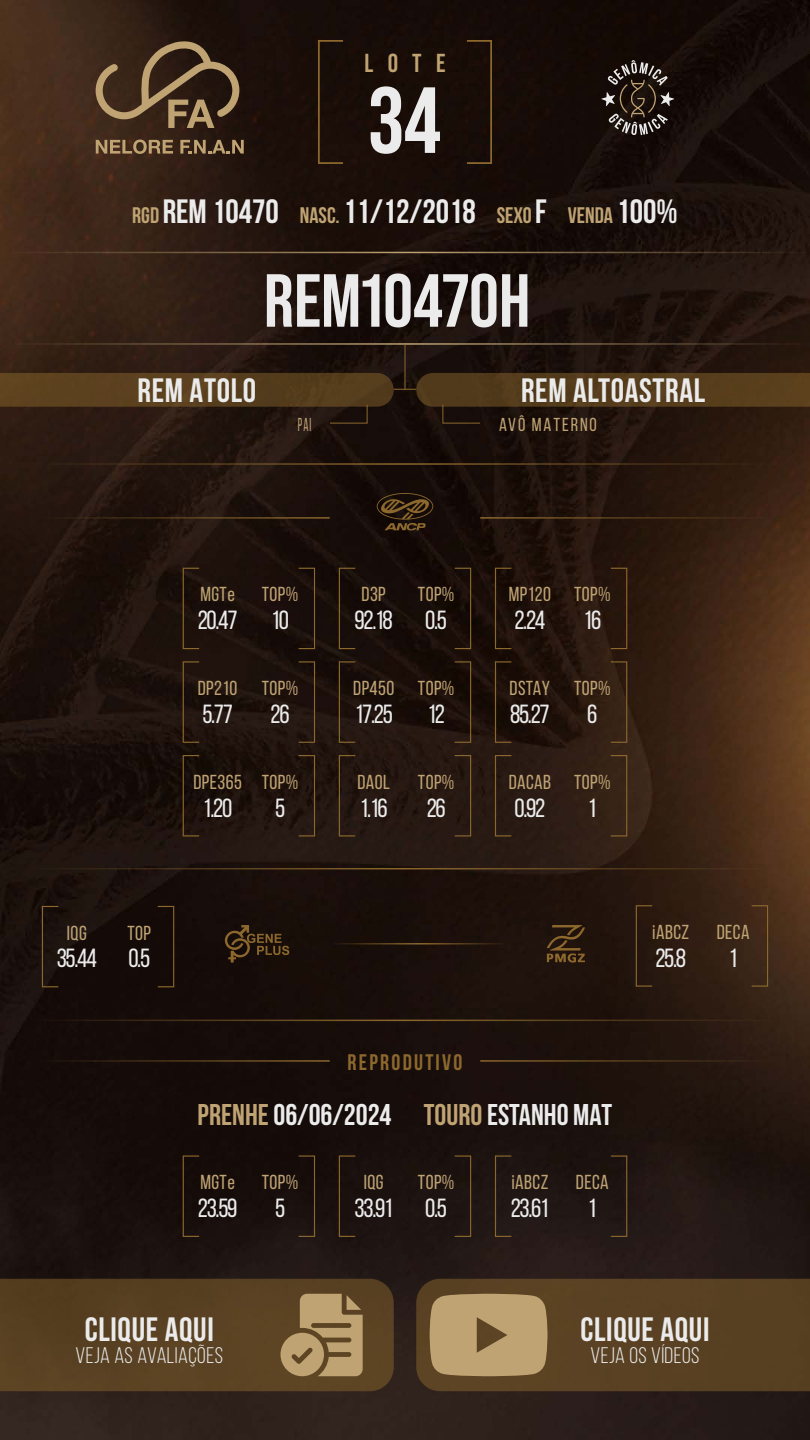
<style>
.page{position:relative;width:810px;height:1440px;background:#fff}
.page>*{position:absolute;margin:0;border:0;box-sizing:border-box;transform-origin:0 0}
.t1{font:100 176.93px "Bebas Neue";color:#8c682d}
.t2{font:100 116.25px "Bebas Neue";color:#8c682d}
.t3{font:700 93.68px "Bebas Neue Pro";color:#ebebeb}
.t4{font:700 75px "Bebas Neue Pro";color:#ebebeb}
.t5{font:700 33.75px "Bebas Neue";letter-spacing:.02em;color:#ebebeb}
.t6{font:700 33.75px "Bebas Neue";color:#ebebeb}
.t7{font:700 30px "Bebas Neue";color:#ebebeb}
.t8{font:26.25px "Bebas Neue";letter-spacing:-.05em;color:#ebebeb}
.t9{font:700 26.03px "Bebas Neue Pro";color:#bfa373}
.t10{font:22.5px "Bebas Neue";letter-spacing:.02em;color:#ebebeb}
.t11{font:700 22.5px "Bebas Neue";letter-spacing:.1em;color:#8c682d}
.t12{font:20.25px "Bebas Neue";letter-spacing:.02em;color:#bfa373}
.t13{font:18.75px "Bebas Neue";letter-spacing:.1em;color:#bfa373}
.t14{font:18.75px "Bebas Neue";letter-spacing:.1em;color:#bfa373;scale:.64 1}
.s1{font-size:22.5px;color:#bfa373}
.s2{font-family:"Bebas Neue Pro"}
.s3{color:#bfa373}
</style>
<div class="page">
<img style="left:0;top:0;width:810px;height:1440px">
<hr style="left:1px;top:343px;width:808px;height:2px;background:#bfa373">
<hr style="left:1px;top:252px;width:808px;height:1px;background:#bfa373">
<hr style="left:481px;top:1060px;width:298px;height:2px;background:#8c682d">
<hr style="left:31px;top:1060px;width:298px;height:2px;background:#8c682d">
<svg style="left:96px;top:140px;width:77px;height:14px"></svg>
<svg style="left:180px;top:140px;width:64px;height:14px"></svg>
<svg style="left:96px;top:39px;width:143px;height:89px;background:#523e2a"></svg>
<svg style="left:601px;top:60px;width:73px;height:75px;background:#39302a"></svg>
<svg style="left:0;top:373px;width:810px;height:51px;background:#442f17"></svg>
<hr style="left:405px;top:345px;width:1px;height:45px;background:#8c682d">
<hr style="left:481px;top:517px;width:298px;height:2px;background:#8c682d">
<hr style="left:31px;top:517px;width:298px;height:2px;background:#8c682d">
<svg style="left:377px;top:493px;width:56px;height:38px;background:#382613"></svg>
<hr style="left:31px;top:868px;width:748px;height:1px;background:#8c682d">
<hr style="left:31px;top:463px;width:748px;height:2px;background:#8c682d">
<hr style="left:31px;top:1020px;width:748px;height:1px;background:#8c682d">
<svg style="left:416px;top:1279px;width:394px;height:112px;background:#6c5332"></svg>
<svg style="left:0;top:1279px;width:394px;height:112px;background:#634b2a"></svg>
<svg style="left:225px;top:925px;width:64px;height:38px;background:#342311"></svg>
<svg style="left:547px;top:925px;width:38px;height:38px"></svg>
<hr style="left:329px;top:943px;width:178px;height:2px;background:#8c682d">
<h1 class="t1" style="left:311px;top:10px;width:190px">[ ]</h1>
<p class="t9" style="left:365px;top:48px;width:82px">LOTE</p>
<h3 class="t3" style="left:369px;top:67px;width:74px">34</h3>
<h3 class="t6" style="left:132px;top:193px;width:547px"><span class="s1">RGD</span> REM 10470 <span class="s1">NASC.</span> 11/12/2018 <span class="s1">SEXO</span> F <span class="s1">VENDA</span> 100%</h3>
<h3 class="t4" style="left:264px;top:258px;width:268px">REM10470H</h3>
<h3 class="t5" style="left:137px;top:372px;width:120px">REM ATOLO</h3>
<h3 class="t5" style="left:521px;top:372px;width:186px">REM ALTOASTRAL</h3>
<p class="t14" style="left:298px;top:414px;width:23px">PAI</p>
<p class="t13" style="left:499px;top:414px;width:99px">AVÔ MATERNO</p>
<h2 class="t2" style="left:178px;top:548px;width:455px">[ ][ ][ ]</h2>
<p class="t12" style="left:200px;top:583px;width:36px">MGT<span class="s2">e</span></p>
<p class="t12" style="left:262px;top:583px;width:38px">TOP%</p>
<p class="t12" style="left:362px;top:583px;width:26px">D3P</p>
<p class="t12" style="left:418px;top:583px;width:38px">TOP%</p>
<p class="t12" style="left:509px;top:583px;width:44px">MP120</p>
<p class="t12" style="left:574px;top:583px;width:38px">TOP%</p>
<p class="t8" style="left:198px;top:606px;width:41px">20.47</p>
<p class="t8" style="left:271px;top:606px;width:19px">10</p>
<p class="t8" style="left:355px;top:606px;width:40px">92.18</p>
<p class="t8" style="left:425px;top:606px;width:23px">0.5</p>
<p class="t8" style="left:514px;top:606px;width:32px">2.24</p>
<p class="t8" style="left:583px;top:606px;width:19px">16</p>
<h2 class="t2" style="left:178px;top:641px;width:455px">[ ][ ][ ]</h2>
<p class="t12" style="left:198px;top:677px;width:41px">DP210</p>
<p class="t12" style="left:262px;top:677px;width:38px">TOP%</p>
<p class="t12" style="left:353px;top:677px;width:43px">DP450</p>
<p class="t12" style="left:418px;top:677px;width:38px">TOP%</p>
<p class="t12" style="left:510px;top:677px;width:42px">DSTAY</p>
<p class="t12" style="left:574px;top:677px;width:38px">TOP%</p>
<p class="t8" style="left:271px;top:700px;width:21px">26</p>
<p class="t8" style="left:355px;top:700px;width:40px">17.25</p>
<p class="t8" style="left:427px;top:700px;width:19px">12</p>
<p class="t8" style="left:510px;top:700px;width:41px">85.27</p>
<p class="t8" style="left:587px;top:700px;width:12px">6</p>
<p class="t8" style="left:202px;top:700px;width:32px">5.77</p>
<h2 class="t2" style="left:178px;top:735px;width:455px">[ ][ ][ ]</h2>
<p class="t12" style="left:193px;top:771px;width:50px">DPE365</p>
<p class="t12" style="left:262px;top:771px;width:38px">TOP%</p>
<p class="t12" style="left:358px;top:771px;width:34px">DAOL</p>
<p class="t12" style="left:418px;top:771px;width:38px">TOP%</p>
<p class="t12" style="left:509px;top:771px;width:44px">DACAB</p>
<p class="t12" style="left:574px;top:771px;width:38px">TOP%</p>
<p class="t8" style="left:203px;top:793px;width:31px">1.20</p>
<p class="t8" style="left:360px;top:793px;width:30px">1.16</p>
<p class="t8" style="left:427px;top:793px;width:21px">26</p>
<p class="t8" style="left:515px;top:793px;width:32px">0.92</p>
<p class="t8" style="left:275px;top:793px;width:12px">5</p>
<p class="t8" style="left:588px;top:793px;width:10px">1</p>
<h2 class="t2" style="left:37px;top:886px;width:143px">[ ]</h2>
<p class="t12" style="left:67px;top:922px;width:21px">IQG</p>
<p class="t12" style="left:127px;top:922px;width:25px">TOP</p>
<p class="t8" style="left:57px;top:944px;width:42px">35.44</p>
<p class="t8" style="left:128px;top:944px;width:23px">0.5</p>
<h2 class="t2" style="left:631px;top:885px;width:143px">[ ]</h2>
<p class="t12" style="left:652px;top:921px;width:38px"><span class="s2">i</span>ABCZ</p>
<p class="t12" style="left:717px;top:921px;width:34px">DECA</p>
<p class="t8" style="left:655px;top:943px;width:32px">25.8</p>
<p class="t8" style="left:729px;top:943px;width:10px">1</p>
<p class="t11" style="left:348px;top:1050px;width:116px">REPRODUTIVO</p>
<h3 class="t7" style="left:198px;top:1098px;width:416px"><span class="s3">PRENHE</span> 06/06/2024 <span class="s3">TOURO</span>ESTANHO MAT</h3>
<h2 class="t2" style="left:178px;top:1136px;width:455px">[ ][ ][ ]</h2>
<p class="t12" style="left:200px;top:1171px;width:36px">MGT<span class="s2">e</span></p>
<p class="t12" style="left:262px;top:1171px;width:38px">TOP%</p>
<p class="t12" style="left:364px;top:1171px;width:21px">IQG</p>
<p class="t12" style="left:418px;top:1171px;width:38px">TOP%</p>
<p class="t12" style="left:511px;top:1171px;width:38px"><span class="s2">i</span>ABCZ</p>
<p class="t12" style="left:576px;top:1171px;width:34px">DECA</p>
<p class="t8" style="left:198px;top:1194px;width:41px">23.59</p>
<p class="t8" style="left:355px;top:1194px;width:40px">33.91</p>
<p class="t8" style="left:425px;top:1194px;width:23px">0.5</p>
<p class="t8" style="left:511px;top:1194px;width:40px">23.61</p>
<p class="t8" style="left:275px;top:1194px;width:12px">5</p>
<p class="t8" style="left:588px;top:1194px;width:10px">1</p>
<h3 class="t5" style="left:85px;top:1310px;width:130px">CLIQUE AQUI</h3>
<p class="t10" style="left:75px;top:1343px;width:149px">VEJA AS AVALIAÇÕES</p>
<h3 class="t5" style="left:581px;top:1310px;width:130px">CLIQUE AQUI</h3>
<p class="t10" style="left:591px;top:1343px;width:110px">VEJA OS VÍDEOS</p>
</div>
